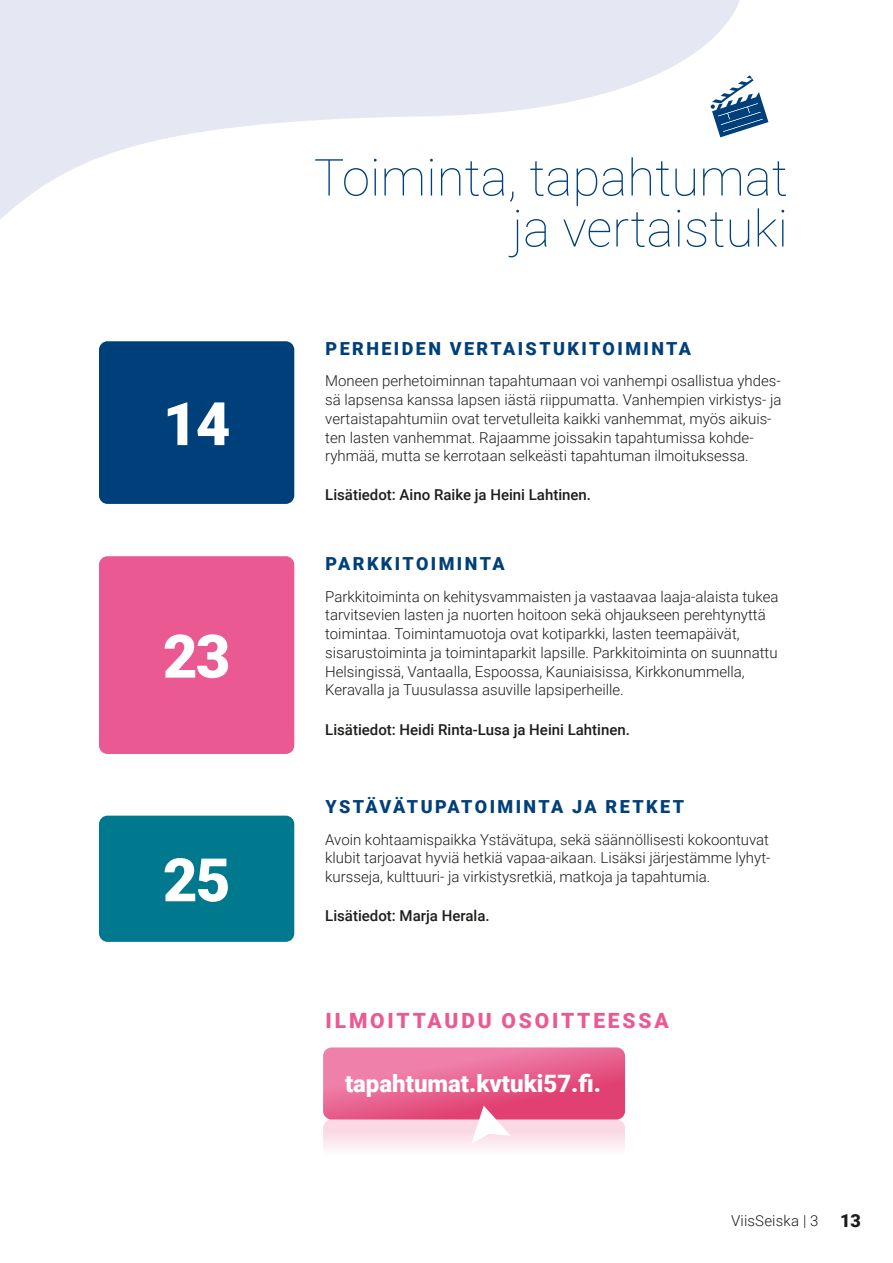
<style>
.page{position:relative;width:893px;height:1263px;background:#fff}
.page>*{position:absolute;margin:0;border:0;box-sizing:border-box;transform-origin:0 0}
.t1{font:900 60px "Roboto";color:#fff}
.t2{font:100 51px/51px "Roboto";color:#00407a;text-align:right}
.t3{font:900 24px "Roboto";color:#fff}
.t4{font:900 21px "Roboto";letter-spacing:.135em;color:#eb5993}
.t5{font:900 18px "Roboto";letter-spacing:.135em;color:#00407a}
.t6{font:300 15px/18.8px "Roboto";color:#1d1d1b}
.t7{font:500 15px "Roboto";color:#1d1d1b}
.s1{font-weight:900;font-size:18px}
</style>
<div class="page">
<svg style="left:0;top:0;width:740px;height:219px;fill:#e5e7f2"></svg>
<svg style="left:711px;top:75px;width:57px;height:62px"></svg>
<svg style="left:723px;top:119px;width:40px;height:13px"></svg>
<div style="left:99px;top:341px;width:195px;height:163px;background:#00407a;border-radius:9px"></div>
<div style="left:99px;top:556px;width:195px;height:198px;background:#eb5993;border-radius:9px"></div>
<div style="left:99px;top:816px;width:195px;height:126px;background:#00788d;border-radius:9px"></div>
<div style="left:323px;top:1119px;width:302px;height:72px;background:linear-gradient(to bottom,#fad9e5,#fff);border-radius:9px"></div>
<svg style="left:323px;top:1047px;width:302px;height:72px;background:#e76390"></svg>
<svg style="left:471px;top:1106px;width:40px;height:38px"></svg>
<h1 class="t1" style="left:163px;top:382px;width:69px">14</h1>
<h1 class="t1" style="left:163px;top:614px;width:69px">23</h1>
<h1 class="t1" style="left:163px;top:838px;width:69px">25</h1>
<h2 class="t2" style="left:314px;top:150px;width:476px">Toiminta, tapahtumat ja vertaistuki</h2>
<p class="t5" style="left:326px;top:336px;width:367px">PERHEIDEN VERTAISTUKITOIMINTA</p>
<p class="t6" style="left:325px;top:371px;width:458px">Moneen perhetoiminnan tapahtumaan voi vanhempi osallistua yhdes&shy;sä lapsensa kanssa lapsen iästä riippumatta. Vanhempien virkistys- ja vertaistapahtumiin ovat tervetulleita kaikki vanhemmat, myös aikuis&shy;ten lasten vanhemmat. Rajaamme joissakin tapahtumissa kohde&shy;ryhmää, mutta se kerrotaan selkeästi tapahtuman ilmoituksessa.</p>
<p class="t7" style="left:325px;top:485px;width:267px">Lisätiedot: Aino Raike ja Heini Lahtinen.</p>
<p class="t5" style="left:326px;top:551px;width:181px">PARKKITOIMINTA</p>
<p class="t6" style="left:325px;top:586px;width:455px">Parkkitoiminta on kehitysvammaisten ja vastaavaa laaja-alaista tukea tarvitsevien lasten ja nuorten hoitoon sekä ohjaukseen perehtynyttä toimintaa. Toimintamuotoja ovat kotiparkki, lasten teemapäivät, sisarustoiminta ja toimintaparkit lapsille. Parkkitoiminta on suunnattu Helsingissä, Vantaalla, Espoossa, Kauniaisissa, Kirkkonummella, Keravalla ja Tuusulassa asuville lapsiperheille.</p>
<p class="t7" style="left:325px;top:719px;width:306px">Lisätiedot: Heidi Rinta-Lusa ja Heini Lahtinen.</p>
<p class="t5" style="left:326px;top:794px;width:360px">YSTÄVÄTUPATOIMINTA JA RETKET</p>
<p class="t6" style="left:325px;top:829px;width:447px;text-align:justify">Avoin kohtaamispaikka Ystävätupa, sekä säännöllisesti kokoontuvat klubit tarjoavat hyviä hetkiä vapaa-aikaan. Lisäksi järjestämme lyhyt&shy;kursseja, kulttuuri- ja virkistysretkiä, matkoja ja tapahtumia.</p>
<p class="t7" style="left:325px;top:905px;width:166px">Lisätiedot: Marja Herala.</p>
<h3 class="t4" style="left:326px;top:1006px;width:345px">ILMOITTAUDU OSOITTEESSA</h3>
<h3 class="t3" style="left:345px;top:1067px;width:258px">tapahtumat.kvtuki57.fi.</h3>
<p class="t6" style="left:731px;top:1211px;width:131px">ViisSeiska | 3 <span class="s1">13</span></p>
</div>
